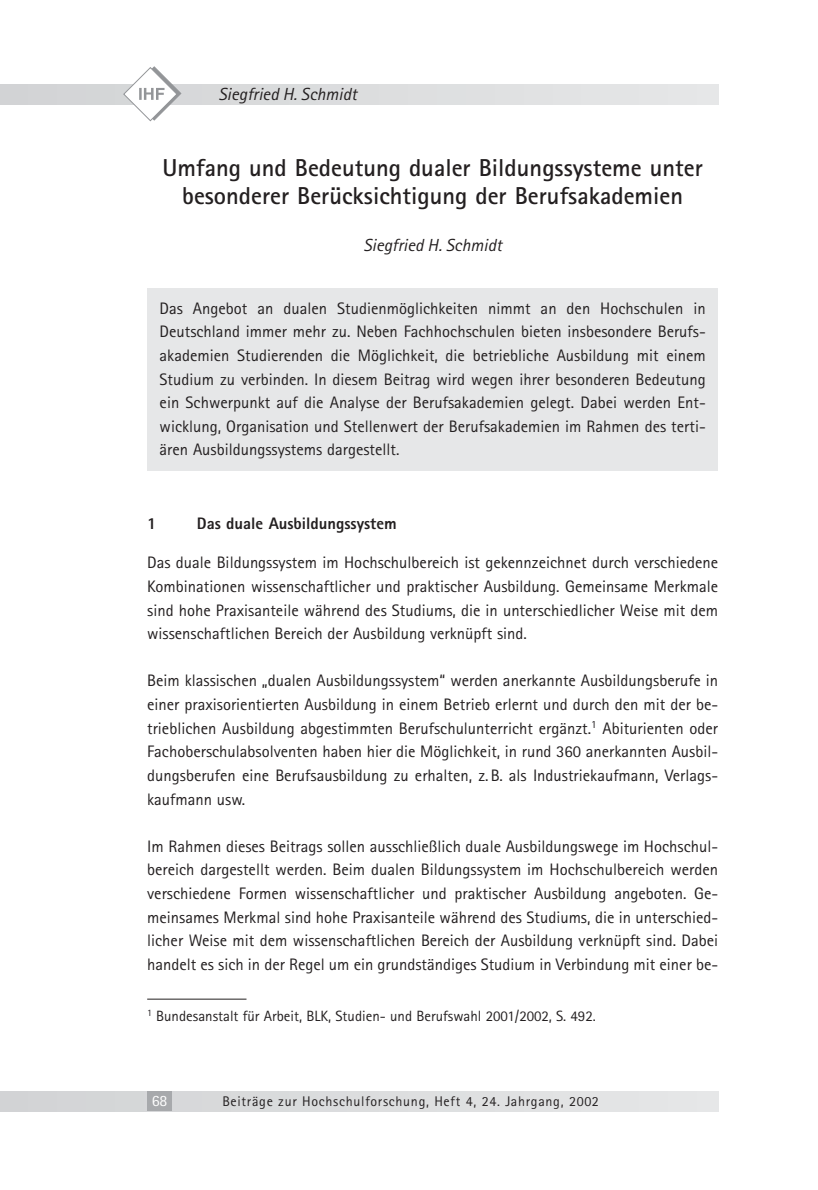
<style>
.page{position:relative;width:818px;height:1190px;background:#fff}
.page>*{position:absolute;margin:0;border:0;box-sizing:border-box;transform-origin:0 0}
.t1{font:700 24.5px/28px "Rotis Sans Serif";color:#231f20;text-align:center}
.t2{font:italic 17.5px "Rotis Sans Serif";color:#231f20}
.t3{font:16.62px/23.6px "Rotis Sans Serif";color:#231f20;text-align:justify}
.t4{font:800 16.62px "Rotis Sans Serif";color:#231f20}
.t5{font:15.75px "Rotis Sans Serif";color:#fff}
.t6{font:14.88px "Rotis Sans Serif";color:#231f20}
.t7{font:14px "Rotis Sans Serif";letter-spacing:.05em;color:#231f20}
</style>
<div class="page">
<div style="left:147px;top:288px;width:571px;height:183px;background:#e6e7e8"></div>
<div style="left:0;top:1091px;width:718px;height:20px;background:#dcddde"></div>
<div style="left:0;top:84px;width:718px;height:20px;background:#dddedf"></div>
<div style="left:147px;top:1091px;width:25px;height:20px;background:#a7a9ac"></div>
<svg style="left:123px;top:66px;width:58px;height:56px"></svg>
<hr style="left:147px;top:999px;width:99px;height:1px;background:#231f20">
<p class="t2" style="left:218px;top:88px;width:140px">Siegfried H. Schmidt</p>
<h1 class="t1" style="left:162px;top:156px;width:541px">Umfang und Bedeutung dualer Bildungssysteme unter besonderer Berücksichtigung der Berufsakademien</h1>
<p class="t2" style="left:363px;top:239px;width:140px">Siegfried H. Schmidt</p>
<p class="t3" style="left:159px;top:298px;width:547px">Das Angebot an dualen Studienmöglichkeiten nimmt an den Hochschulen in Deutschland immer mehr zu. Neben Fachhochschulen bieten insbesondere Berufs&shy;akademien Studierenden die Möglichkeit, die betriebliche Ausbildung mit einem Studium zu verbinden. In diesem Beitrag wird wegen ihrer besonderen Bedeutung ein Schwerpunkt auf die Analyse der Berufsakademien gelegt. Dabei werden Ent&shy;wicklung, Organisation und Stellenwert der Berufsakademien im Rahmen des terti&shy;ären Ausbildungssystems dargestellt.</p>
<p class="t4" style="left:147px;top:517px;width:11px">1</p>
<p class="t4" style="left:197px;top:517px;width:201px">Das duale Ausbildungssystem</p>
<p class="t3" style="left:147px;top:553px;width:572px">Das duale Bildungssystem im Hochschulbereich ist gekennzeichnet durch verschiedene Kombinationen wissenschaftlicher und praktischer Ausbildung. Gemeinsame Merkmale sind hohe Praxisanteile während des Studiums, die in unterschiedlicher Weise mit dem wissenschaftlichen Bereich der Ausbildung verknüpft sind.</p>
<p class="t3" style="left:147px;top:671px;width:572px">Beim klassischen „dualen Ausbildungssystem“ werden anerkannte Ausbildungsberufe in einer praxisorientierten Ausbildung in einem Betrieb erlernt und durch den mit der be&shy;trieblichen Ausbildung abgestimmten Berufschulunterricht ergänzt.<sup>1</sup> Abiturienten oder Fachoberschulabsolventen haben hier die Möglichkeit, in rund 360 anerkannten Ausbil&shy;dungsberufen eine Berufsausbildung zu erhalten, z.B. als Industriekaufmann, Verlags&shy;kaufmann usw.</p>
<p class="t3" style="left:147px;top:836px;width:572px">Im Rahmen dieses Beitrags sollen ausschließlich duale Ausbildungswege im Hochschul&shy;bereich dargestellt werden. Beim dualen Bildungssystem im Hochschulbereich werden verschiedene Formen wissenschaftlicher und praktischer Ausbildung angeboten. Ge&shy;meinsames Merkmal sind hohe Praxisanteile während des Studiums, die in unterschied&shy;licher Weise mit dem wissenschaftlichen Bereich der Ausbildung verknüpft sind. Dabei handelt es sich in der Regel um ein grundständiges Studium in Verbindung mit einer be-</p>
<p class="t6" style="left:147px;top:1011px;width:450px"><sup>1</sup> Bundesanstalt für Arbeit, BLK, Studien- und Berufswahl 2001/2002, S. 492.</p>
<p class="t5" style="left:152px;top:1095px;width:17px">68</p>
<p class="t7" style="left:222px;top:1096px;width:378px">Beiträge zur Hochschulforschung, Heft 4, 24. Jahrgang, 2002</p>
</div>
